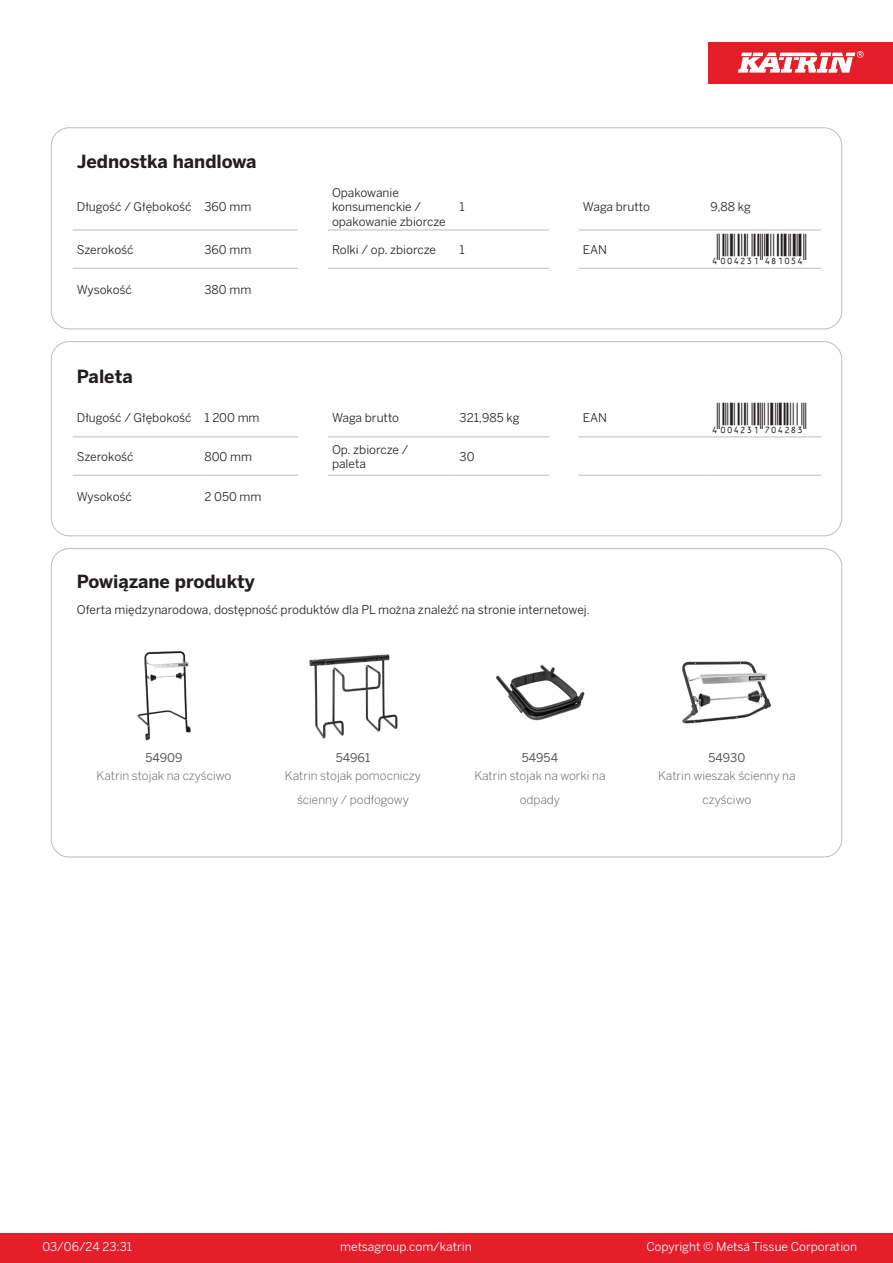
<style>
.page{position:relative;width:893px;height:1263px;background:#fff}
.page>*{position:absolute;margin:0;border:0;box-sizing:border-box;transform-origin:0 0}
.T_EAN{font:30px "Viisas EAN Matala";color:#231f20}
.T_TableHeader{font:700 18px "Benton Sans";color:#231f20}
.T_TableBody{font:12px/14.4px "Benton Sans";color:#231f20}
.T_RelatedName{font:300 12px/24px "Benton Sans";color:#57585a;text-align:center}
.t1{font:12px "Benton Sans";color:#fff}
.T_RelatedCode{font:12px "Benton Sans";color:#57585a}
</style>
<div class="page">
<div style="left:0;top:1233px;width:893px;height:30px;background:#e41e2b"></div>
<div style="left:708px;top:43px;width:185px;height:41px;background:#e31e28"></div>
<svg style="left:738px;top:51px;width:126px;height:22px"></svg>
<hr style="left:73px;top:230px;width:127px;height:1px;background:#bcbdc0">
<hr style="left:200px;top:230px;width:98px;height:1px;background:#bcbdc0">
<hr style="left:328px;top:230px;width:127px;height:1px;background:#bcbdc0">
<hr style="left:455px;top:230px;width:94px;height:1px;background:#bcbdc0">
<hr style="left:579px;top:230px;width:127px;height:1px;background:#bcbdc0">
<hr style="left:706px;top:230px;width:115px;height:1px;background:#bcbdc0">
<hr style="left:73px;top:268px;width:127px;height:1px;background:#bcbdc0">
<hr style="left:200px;top:268px;width:98px;height:1px;background:#bcbdc0">
<hr style="left:328px;top:268px;width:127px;height:1px;background:#bcbdc0">
<hr style="left:455px;top:268px;width:94px;height:1px;background:#bcbdc0">
<hr style="left:579px;top:268px;width:127px;height:1px;background:#bcbdc0">
<hr style="left:706px;top:268px;width:115px;height:1px;background:#bcbdc0">
<div style="left:51px;top:128px;width:791px;height:201px;border:1px solid #bcbdc0;border-radius:18px"></div>
<hr style="left:73px;top:437px;width:127px;height:1px;background:#bcbdc0">
<hr style="left:200px;top:437px;width:98px;height:1px;background:#bcbdc0">
<hr style="left:328px;top:437px;width:127px;height:1px;background:#bcbdc0">
<hr style="left:455px;top:437px;width:94px;height:1px;background:#bcbdc0">
<hr style="left:579px;top:437px;width:127px;height:1px;background:#bcbdc0">
<hr style="left:706px;top:437px;width:115px;height:1px;background:#bcbdc0">
<hr style="left:73px;top:475px;width:127px;height:1px;background:#bcbdc0">
<hr style="left:200px;top:475px;width:98px;height:1px;background:#bcbdc0">
<hr style="left:328px;top:475px;width:127px;height:1px;background:#bcbdc0">
<hr style="left:455px;top:475px;width:94px;height:1px;background:#bcbdc0">
<hr style="left:579px;top:475px;width:127px;height:1px;background:#bcbdc0">
<hr style="left:706px;top:475px;width:115px;height:1px;background:#bcbdc0">
<div style="left:51px;top:341px;width:791px;height:195px;border:1px solid #bcbdc0;border-radius:18px"></div>
<img style="left:137px;top:651px;width:54px;height:90px">
<img style="left:309px;top:654px;width:89px;height:85px">
<img style="left:496px;top:665px;width:89px;height:56px">
<img style="left:682px;top:661px;width:90px;height:63px">
<p class="T_TableHeader" style="left:77px;top:150px;width:181px">Jednostka handlowa</p>
<p class="T_TableBody" style="left:77px;top:200px;width:116px">Długość / Głębokość</p>
<p class="T_TableBody" style="left:204px;top:200px;width:48px">360 mm</p>
<p class="T_TableBody" style="left:332px;top:185px;width:115px">Opakowanie konsumenckie / opakowanie zbiorcze</p>
<p class="T_TableBody" style="left:460px;top:200px;width:7px">1</p>
<p class="T_TableBody" style="left:583px;top:200px;width:69px">Waga brutto</p>
<p class="T_TableBody" style="left:710px;top:200px;width:42px">9,88 kg</p>
<p class="T_TableBody" style="left:77px;top:242px;width:58px">Szerokość</p>
<p class="T_TableBody" style="left:204px;top:242px;width:48px">360 mm</p>
<p class="T_TableBody" style="left:332px;top:242px;width:105px">Rolki / op. zbiorcze</p>
<p class="T_TableBody" style="left:460px;top:242px;width:7px">1</p>
<p class="T_TableBody" style="left:583px;top:242px;width:26px">EAN</p>
<p class="T_EAN" style="left:710px;top:234px;width:97px">*4004231481054*</p>
<p class="T_TableBody" style="left:77px;top:283px;width:56px">Wysokość</p>
<p class="T_TableBody" style="left:204px;top:283px;width:48px">380 mm</p>
<p class="T_TableHeader" style="left:77px;top:365px;width:57px">Paleta</p>
<p class="T_TableBody" style="left:77px;top:411px;width:116px">Długość / Głębokość</p>
<p class="T_TableBody" style="left:204px;top:411px;width:57px">1 200 mm</p>
<p class="T_TableBody" style="left:332px;top:411px;width:69px">Waga brutto</p>
<p class="T_TableBody" style="left:460px;top:411px;width:61px">321,985 kg</p>
<p class="T_TableBody" style="left:583px;top:411px;width:26px">EAN</p>
<p class="T_EAN" style="left:710px;top:402px;width:97px">*4004231704283*</p>
<p class="T_TableBody" style="left:77px;top:449px;width:58px">Szerokość</p>
<p class="T_TableBody" style="left:204px;top:449px;width:49px">800 mm</p>
<p class="T_TableBody" style="left:332px;top:442px;width:78px">Op. zbiorcze /</p>
<p class="T_TableBody" style="left:332px;top:456px;width:35px">paleta</p>
<p class="T_TableBody" style="left:460px;top:449px;width:16px">30</p>
<p class="T_TableBody" style="left:77px;top:490px;width:56px">Wysokość</p>
<p class="T_TableBody" style="left:204px;top:490px;width:59px">2 050 mm</p>
<p class="T_TableHeader" style="left:77px;top:571px;width:179px">Powiązane produkty</p>
<p class="T_TableBody" style="left:77px;top:602px;width:515px">Oferta międzynarodowa, dostępność produktów dla PL można znaleźć na stronie internetowej.</p>
<p class="T_RelatedCode" style="left:145px;top:751px;width:39px">54909</p>
<p class="T_RelatedCode" style="left:336px;top:751px;width:36px">54961</p>
<p class="T_RelatedCode" style="left:522px;top:751px;width:38px">54954</p>
<p class="T_RelatedCode" style="left:708px;top:751px;width:38px">54930</p>
<p class="T_RelatedName" style="left:97px;top:764px;width:136px">Katrin stojak na czyściwo</p>
<p class="T_RelatedName" style="left:285px;top:764px;width:138px">Katrin stojak pomocniczy ścienny / podłogowy</p>
<p class="T_RelatedName" style="left:474px;top:764px;width:133px">Katrin stojak na worki na odpady</p>
<p class="T_RelatedName" style="left:658px;top:764px;width:139px">Katrin wieszak ścienny na czyściwo</p>
<p class="t1" style="left:43px;top:1239px;width:91px">03/06/24 23:31</p>
<p class="t1" style="left:340px;top:1239px;width:133px">metsagroup.com/katrin</p>
<p class="t1" style="left:646px;top:1239px;width:212px">Copyright © Metsä Tissue Corporation</p>
</div>
